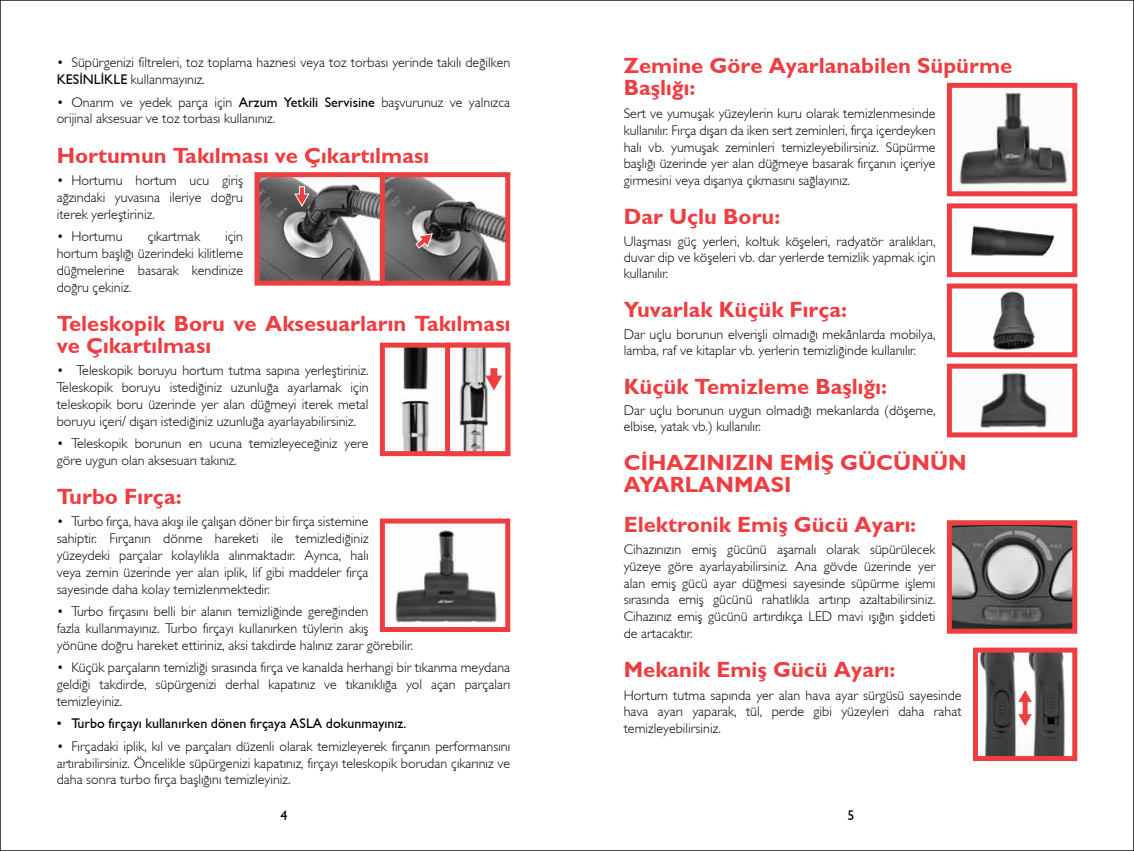
<style>
.page{position:relative;width:1134px;height:851px;background:#fff}
.page>*{position:absolute;margin:0;border:0;box-sizing:border-box;transform-origin:0 0}
.t1{font:22px/22px "Gill Sans Bold TR";color:#ef3e42}
.t2{font:14px/16.8px "Gill Sans Light TR";color:#000;text-align:justify}
.t3{font:14px "Gill Sans TR";color:#000}
.s1{font-family:"Gill Sans TR"}
</style>
<div class="page">
<img style="left:395px;top:529px;width:106px;height:97px">
<div style="left:380px;top:518px;width:130px;height:114px;border:5px solid #ef3e42"></div>
<img style="left:953px;top:526px;width:118px;height:101px">
<div style="left:947px;top:520px;width:130px;height:113px;border:5px solid #ef3e42"></div>
<img style="left:959px;top:92px;width:109px;height:94px">
<div style="left:947px;top:83px;width:130px;height:113px;border:5px solid #ef3e42"></div>
<img style="left:971px;top:226px;width:84px;height:31px">
<div style="left:947px;top:203px;width:130px;height:74px;border:5px solid #ef3e42"></div>
<img style="left:992px;top:291px;width:43px;height:60px">
<div style="left:947px;top:283px;width:130px;height:74px;border:5px solid #ef3e42"></div>
<img style="left:980px;top:372px;width:67px;height:56px">
<div style="left:947px;top:363px;width:130px;height:74px;border:5px solid #ef3e42"></div>
<img style="left:401px;top:348px;width:30px;height:102px">
<div style="left:380px;top:342px;width:130px;height:114px;border:5px solid #ef3e42"></div>
<img style="left:459px;top:348px;width:39px;height:102px">
<div style="left:445px;top:342px;width:65px;height:114px;border:5px solid #ef3e42"></div>
<svg style="left:490px;top:368px;width:7px;height:6px"></svg>
<svg style="left:484px;top:374px;width:19px;height:17px"></svg>
<img style="left:979px;top:653px;width:86px;height:102px">
<div style="left:973px;top:647px;width:104px;height:114px;border:5px solid #ef3e42"></div>
<svg style="left:1018px;top:690px;width:14px;height:35px"></svg>
<img style="left:260px;top:178px;width:244px;height:101px">
<div style="left:254px;top:172px;width:131px;height:113px;border:5px solid #ef3e42"></div>
<div style="left:380px;top:172px;width:130px;height:113px;border:5px solid #ef3e42"></div>
<svg style="left:293px;top:186px;width:17px;height:22px"></svg>
<svg style="left:415px;top:232px;width:19px;height:17px"></svg>
<p class="t2" style="left:57px;top:54px;width:455px">• Süpürgenizi filtreleri, toz toplama haznesi veya toz torbası yerinde takılı değilken<br><span class="s1">KESİNLİKLE</span> kullanmayınız.</p>
<p class="t2" style="left:57px;top:93px;width:455px">• Onarım ve yedek parça için <span class="s1">Arzum Yetkili Servisine</span> başvurunuz ve yalnızca orijinal aksesuar ve toz torbası kullanınız.</p>
<h1 class="t1" style="left:57px;top:143px;width:374px">Hortumun Takılması ve Çıkartılması</h1>
<p class="t2" style="left:57px;top:171px;width:188px">• Hortumu hortum ucu giriş ağzındaki yuvasına ileriye doğru iterek yerleştiriniz.</p>
<p class="t2" style="left:57px;top:227px;width:67px">• Hortumu</p>
<p class="t2" style="left:148px;top:227px;width:54px">çıkartmak</p>
<p class="t2" style="left:57px;top:227px;width:188px;text-indent:168px">için hortum başlığı üzerindeki kilitleme düğmelerine basarak kendinize doğru çekiniz.</p>
<h1 class="t1" style="left:57px;top:311px;width:455px">Teleskopik Boru ve Aksesuarların Takılması ve Çıkartılması</h1>
<p class="t2" style="left:57px;top:361px;width:313px">• Teleskopik boruyu hortum tutma sapına yerleştiriniz.<br>Teleskopik boruyu istediğiniz uzunluğa ayarlamak için teleskopik boru üzerinde yer alan düğmeyi iterek metal boruyu içeri/ dışarı istediğiniz uzunluğa ayarlayabilirsiniz.</p>
<p class="t2" style="left:57px;top:434px;width:313px">• Teleskopik borunun en ucuna temizleyeceğiniz yere göre uygun olan aksesuarı takınız.</p>
<h1 class="t1" style="left:57px;top:484px;width:126px">Turbo Fırça:</h1>
<p class="t2" style="left:57px;top:513px;width:313px">• Turbo fırça, hava akışı ile çalışan döner bir fırça sistemine sahiptir. Fırçanın dönme hareketi ile temizlediğiniz yüzeydeki parçalar kolaylıkla alınmaktadır. Ayrıca, halı veya zemin üzerinde yer alan iplik, lif gibi maddeler fırça sayesinde daha kolay temizlenmektedir.</p>
<p class="t2" style="left:57px;top:602px;width:358px;text-align:left">• Turbo fırçasını belli bir alanın temizliğinde gereğinden<br>fazla kullanmayınız. Turbo fırçayı kullanırken tüylerin akış<br>yönüne doğru hareket ettiriniz, aksi takdirde halınız zarar görebilir.</p>
<p class="t2" style="left:57px;top:658px;width:455px">• Küçük parçaların temizliği sırasında fırça ve kanalda herhangi bir tıkanma meydana geldiği takdirde, süpürgenizi derhal kapatınız ve tıkanıklığa yol açan parçaları temizleyiniz.</p>
<p class="t3" style="left:57px;top:714px;width:351px">• Turbo fırçayı kullanırken dönen fırçaya ASLA dokunmayınız.</p>
<p class="t2" style="left:57px;top:737px;width:455px">• Fırçadaki iplik, kıl ve parçaları düzenli olarak temizleyerek fırçanın performansını artırabilirsiniz. Öncelikle süpürgenizi kapatınız, fırçayı teleskopik borudan çıkarınız ve daha sonra turbo fırça başlığını temizleyiniz.</p>
<h1 class="t1" style="left:624px;top:54px;width:390px">Zemine Göre Ayarlanabilen Süpürme<br>Başlığı:</h1>
<p class="t2" style="left:624px;top:104px;width:313px">Sert ve yumuşak yüzeylerin kuru olarak temizlenmesinde kullanılır. Fırça dışarı da iken sert zeminleri, fırça içerdeyken halı vb. yumuşak zeminleri temizleyebilirsiniz. Süpürme başlığı üzerinde yer alan düğmeye basarak fırçanın içeriye girmesini veya dışarıya çıkmasını sağlayınız.</p>
<h1 class="t1" style="left:624px;top:205px;width:158px">Dar Uçlu Boru:</h1>
<p class="t2" style="left:624px;top:233px;width:313px;line-height:16px">Ulaşması güç yerleri, koltuk köşeleri, radyatör aralıkları, duvar dip ve köşeleri vb. dar yerlerde temizlik yapmak için kullanılır.</p>
<h1 class="t1" style="left:624px;top:298px;width:225px">Yuvarlak Küçük Fırça:</h1>
<p class="t2" style="left:624px;top:325px;width:313px;line-height:16px">Dar uçlu borunun elverişli olmadığı mekânlarda mobilya, lamba, raf ve kitaplar vb. yerlerin temizliğinde kullanılır.</p>
<h1 class="t1" style="left:624px;top:374px;width:265px">Küçük Temizleme Başlığı:</h1>
<p class="t2" style="left:624px;top:402px;width:313px;line-height:16px">Dar uçlu borunun uygun olmadığı mekanlarda (döşeme, elbise, yatak vb.) kullanılır.</p>
<h1 class="t1" style="left:624px;top:451px;width:345px">CİHAZINIZIN EMİŞ GÜCÜNÜN<br>AYARLANMASI</h1>
<h1 class="t1" style="left:624px;top:512px;width:294px">Elektronik Emiş Gücü Ayarı:</h1>
<p class="t2" style="left:624px;top:540px;width:313px">Cihazınızın emiş gücünü aşamalı olarak süpürülecek yüzeye göre ayarlayabilirsiniz. Ana gövde üzerinde yer alan emiş gücü ayar düğmesi sayesinde süpürme işlemi sırasında emiş gücünü rahatlıkla artırıp azaltabilirsiniz.<br>Cihazınız emiş gücünü artırdıkça LED mavi ışığın şiddeti de artacaktır.</p>
<h1 class="t1" style="left:624px;top:658px;width:273px">Mekanik Emiş Gücü Ayarı:</h1>
<p class="t2" style="left:624px;top:686px;width:339px">Hortum tutma sapında yer alan hava ayar sürgüsü sayesinde hava ayarı yaparak, tül, perde gibi yüzeyleri daha rahat temizleyebilirsiniz.</p>
<p class="t3" style="left:280px;top:806px;width:8px">4</p>
<p class="t3" style="left:847px;top:806px;width:8px">5</p>
</div>
